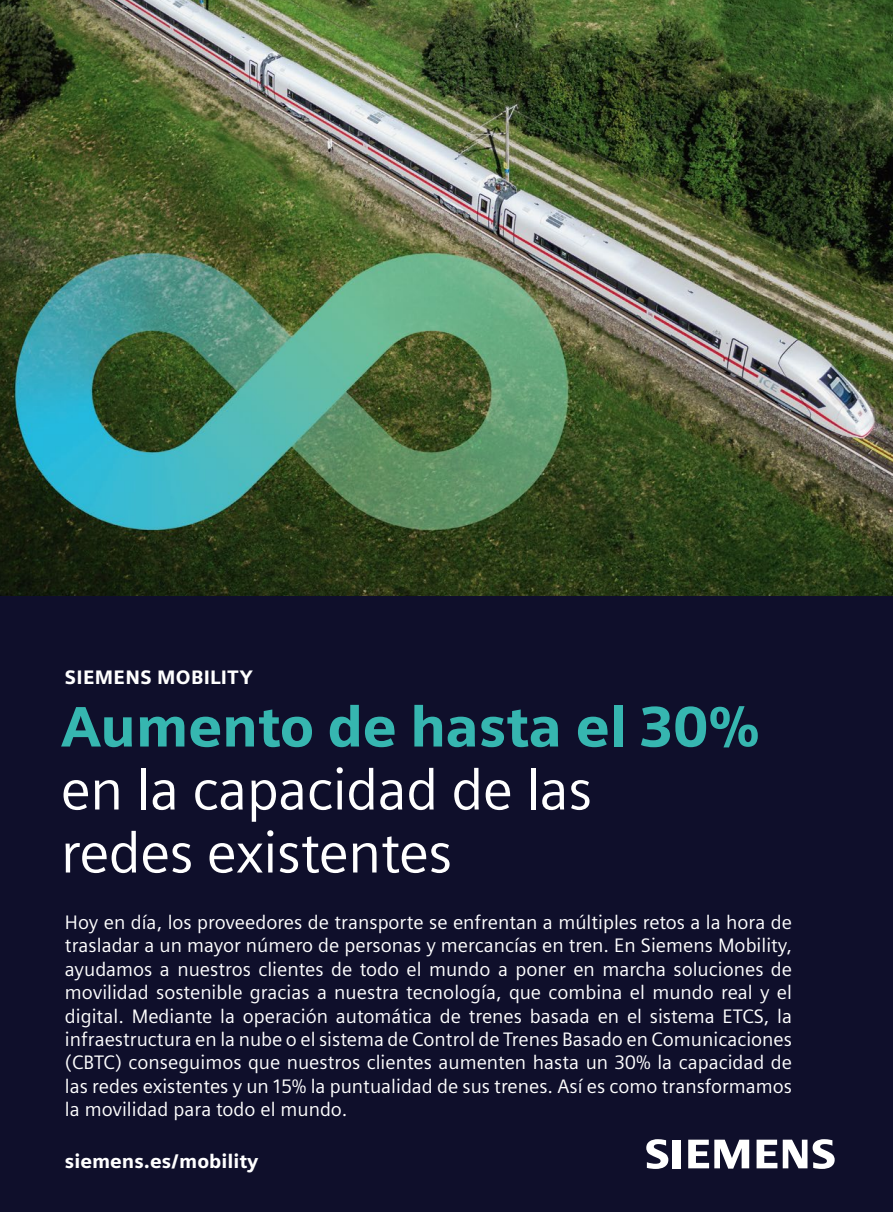
<style>
.page{position:relative;width:893px;height:1212px;background:#fff}
.page>*{position:absolute;margin:0;border:0;box-sizing:border-box;transform-origin:0 0}
.t1{font:57px/63px "Siemens Sans";letter-spacing:-.01em;color:#fff}
.t2{font:900 57px "Siemens Sans";letter-spacing:-.01em;color:#36b6b0}
.t3{font:19.5px/23.4px "Siemens Sans";color:#fff;text-align:justify}
.t4{font:900 19.5px "Siemens Sans";color:#fff}
</style>
<div class="page">
<img style="left:0;top:0;width:893px;height:597px">
<div style="left:0;top:597px;width:893px;height:615px;background:#0f0f2b"></div>
<svg style="left:646px;top:1139px;width:35px;height:30px"></svg>
<svg style="left:688px;top:1139px;width:61px;height:29px"></svg>
<svg style="left:757px;top:1139px;width:20px;height:29px"></svg>
<svg style="left:783px;top:1139px;width:24px;height:29px"></svg>
<svg style="left:813px;top:1139px;width:22px;height:30px"></svg>
<p class="t4" style="left:65px;top:661px;width:189px">SIEMENS MOBILITY</p>
<h1 class="t2" style="left:61px;top:681px;width:701px">Aumento de hasta el 30%</h1>
<h1 class="t1" style="left:61px;top:754px;width:533px">en la capacidad de las redes existentes</h1>
<p class="t3" style="left:65px;top:909px;width:729px">Hoy en día, los proveedores de transporte se enfrentan a múltiples retos a la hora de trasladar a un mayor número de personas y mercancías en tren. En Siemens Mobility, ayudamos a nuestros clientes de todo el mundo a poner en marcha soluciones de movilidad sostenible gracias a nuestra tecnología, que combina el mundo real y el digital. Mediante la operación automática de trenes basada en el sistema ETCS, la infraestructura en la nube o el sistema de Control de Trenes Basado en Comunicaciones (CBTC) conseguimos que nuestros clientes aumenten hasta un 30% la capacidad de las redes existentes y un 15% la puntualidad de sus trenes. Así es como transformamos la movilidad para todo el mundo.</p>
<p class="t4" style="left:65px;top:1145px;width:195px">siemens.es/mobility</p>
</div>
